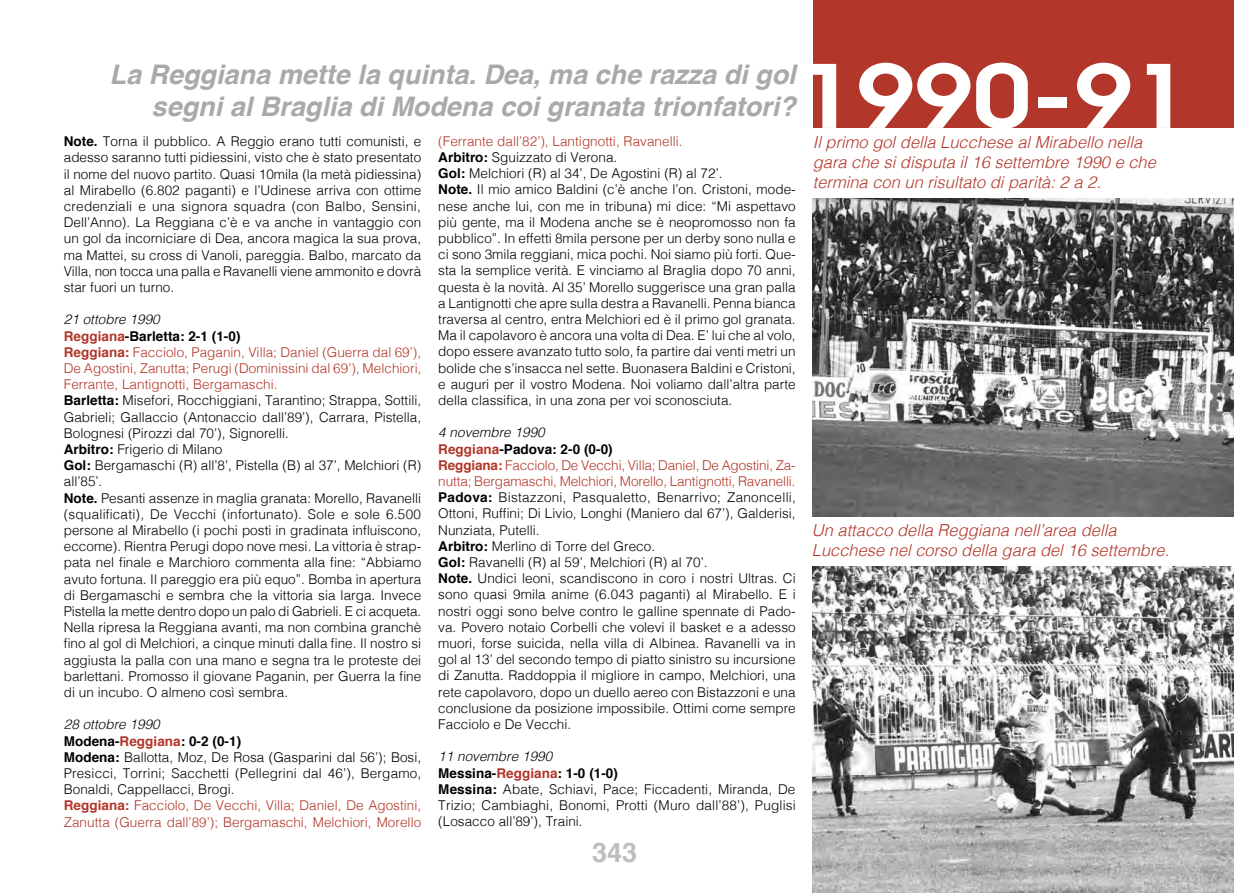
<style>
.page{position:relative;width:1234px;height:893px;background:#fff}
.page>*{position:absolute;margin:0;border:0;box-sizing:border-box;transform-origin:0 0}
.t1{font:600 86.55px "Avant Garde";color:#fff;scale:1.2 1}
.t2{font:italic 700 27px/32.4px "Helvetica";color:#a7a9ac;text-align:right}
.t3{font:700 27px "Helvetica";color:#bcbec0}
.t4{font:italic 300 16.5px/19.8px "Helvetica";color:#b23629}
.t5{font:300 13.5px/16.2px "Helvetica";letter-spacing:.005em;color:#000}
.s1{font-weight:700}
.s2{font-style:italic}
.s3{font-weight:700;color:#b23629}
.s4{color:#b23629}
</style>
<div class="page">
<div style="left:812px;top:0;width:421px;height:128px;background:#b23629"></div>
<img style="left:812px;top:199px;width:421px;height:318px">
<img style="left:812px;top:567px;width:421px;height:326px">
<h2 class="t2" style="left:109px;top:58px;width:687px">La Reggiana mette la quinta. Dea, ma che razza di gol segni al Braglia di Modena coi granata trionfatori?</h2>
<p class="t5" style="left:64px;top:132px;width:359px;text-align:justify"><span class="s1">Note.</span> Torna il pubblico. A Reggio erano tutti comunisti, e adesso saranno tutti pidiessini, visto che è stato presentato il nome del nuovo partito. Quasi 10mila (la metà pidiessina) al Mirabello (6.802 paganti) e l’Udinese arriva con ottime credenziali e una signora squadra (con Balbo, Sensini, Dell’Anno). La Reggiana c’è e va anche in vantaggio con un gol da incorniciare di Dea, ancora magica la sua prova, ma Mattei, su cross di Vanoli, pareggia. Balbo, marcato da Villa, non tocca una palla e Ravanelli viene ammonito e dovrà star fuori un turno.</p>
<p class="t5" style="left:64px;top:311px;width:359px"><span class="s2">21 ottobre 1990<br></span><span class="s3">Reggiana</span><span class="s1">-Barletta: 2-1 (1-0)<br></span><span class="s3">Reggiana:</span> <span class="s4">Facciolo, Paganin, Villa; Daniel (Guerra dal 69’), De Agostini, Zanutta; Perugi (Dominissini dal 69’), Melchiori, Ferrante, Lantignotti, Bergamaschi.<br></span><span class="s1">Barletta:</span> Misefori, Rocchiggiani, Tarantino; Strappa, Sottili, Gabrieli; Gallaccio (Antonaccio dall’89’), Carrara, Pistella, Bolognesi (Pirozzi dal 70’), Signorelli.<br><span class="s1">Arbitro:</span> Frigerio di Milano<br><span class="s1">Gol:</span> Bergamaschi (R) all’8’, Pistella (B) al 37’, Melchiori (R) all’85’.<br><span class="s1">Note.</span> Pesanti assenze in maglia granata: Morello, Ravanelli (squalificati), De Vecchi (infortunato). Sole e sole 6.500 persone al Mirabello (i pochi posti in gradinata influiscono, eccome). Rientra Perugi dopo nove mesi. La vittoria è strap&shy;pata nel finale e Marchioro commenta alla fine: “Abbiamo avuto fortuna. Il pareggio era più equo”. Bomba in apertura di Bergamaschi e sembra che la vittoria sia larga. Invece Pistella la mette dentro dopo un palo di Gabrieli. E ci acqueta.<br>Nella ripresa la Reggiana avanti, ma non combina granchè fino al gol di Melchiori, a cinque minuti dalla fine. Il nostro si aggiusta la palla con una mano e segna tra le proteste dei barlettani. Promosso il giovane Paganin, per Guerra la fine di un incubo. O almeno così sembra.</p>
<p class="t5" style="left:64px;top:716px;width:359px"><span class="s2">28 ottobre 1990<br></span><span class="s1">Modena-</span><span class="s3">Reggiana</span><span class="s1">: 0-2 (0-1)<br>Modena:</span> Ballotta, Moz, De Rosa (Gasparini dal 56’); Bosi, Presicci, Torrini; Sacchetti (Pellegrini dal 46’), Bergamo, Bonaldi, Cappellacci, Brogi.<br><span class="s3">Reggiana:</span> <span class="s4">Facciolo, De Vecchi, Villa; Daniel, De Agostini, Zanutta (Guerra dall’89’); Bergamaschi, Melchiori, Morello</span></p>
<p class="t5" style="left:438px;top:132px;width:359px"><span class="s4">(Ferrante dall’82’), Lantignotti, Ravanelli.<br></span><span class="s1">Arbitro:</span> Sguizzato di Verona.<br><span class="s1">Gol:</span> Melchiori (R) al 34’, De Agostini (R) al 72’.<br><span class="s1">Note.</span> Il mio amico Baldini (c’è anche l’on. Cristoni, mode&shy;nese anche lui, con me in tribuna) mi dice: “Mi aspettavo più gente, ma il Modena anche se è neopromosso non fa pubblico”. In effetti 8mila persone per un derby sono nulla e ci sono 3mila reggiani, mica pochi. Noi siamo più forti. Que&shy;sta la semplice verità. E vinciamo al Braglia dopo 70 anni, questa è la novità. Al 35’ Morello suggerisce una gran palla a Lantignotti che apre sulla destra a Ravanelli. Penna bianca traversa al centro, entra Melchiori ed è il primo gol granata.<br>Ma il capolavoro è ancora una volta di Dea. E’ lui che al volo, dopo essere avanzato tutto solo, fa partire dai venti metri un bolide che s’insacca nel sette. Buonasera Baldini e Cristoni, e auguri per il vostro Modena. Noi voliamo dall’altra parte della classifica, in una zona per voi sconosciuta.</p>
<p class="t5" style="left:438px;top:423px;width:359px"><span class="s2">4 novembre 1990<br></span><span class="s3">Reggiana</span><span class="s1">-Padova: 2-0 (0-0)<br></span><span class="s3">Reggiana:</span> <span class="s4">Facciolo, De Vecchi, Villa; Daniel, De Agostini, Za&shy;nutta; Bergamaschi, Melchiori, Morello, Lantignotti, Ravanelli.<br></span><span class="s1">Padova:</span> Bistazzoni, Pasqualetto, Benarrivo; Zanoncelli, Ottoni, Ruffini; Di Livio, Longhi (Maniero dal 67’), Galderisi, Nunziata, Putelli.<br><span class="s1">Arbitro:</span> Merlino di Torre del Greco.<br><span class="s1">Gol:</span> Ravanelli (R) al 59’, Melchiori (R) al 70’.<br><span class="s1">Note.</span> Undici leoni, scandiscono in coro i nostri Ultras. Ci sono quasi 9mila anime (6.043 paganti) al Mirabello. E i nostri oggi sono belve contro le galline spennate di Pado&shy;va. Povero notaio Corbelli che volevi il basket e a adesso muori, forse suicida, nella villa di Albinea. Ravanelli va in gol al 13’ del secondo tempo di piatto sinistro su incursione di Zanutta. Raddoppia il migliore in campo, Melchiori, una rete capolavoro, dopo un duello aereo con Bistazzoni e una conclusione da posizione impossibile. Ottimi come sempre Facciolo e De Vecchi.</p>
<p class="t5" style="left:438px;top:747px;width:359px"><span class="s2">11 novembre 1990<br></span><span class="s1">Messina-</span><span class="s3">Reggiana</span><span class="s1">: 1-0 (1-0)<br>Messina:</span> Abate, Schiavi, Pace; Ficcadenti, Miranda, De Trizio; Cambiaghi, Bonomi, Protti (Muro dall’88’), Puglisi (Losacco all’89’), Traini.</p>
<h2 class="t3" style="left:592px;top:831px;width:47px">343</h2>
<h1 class="t1" style="left:798px;top:40px;width:328px">1990-91</h1>
<p class="t4" style="left:812px;top:131px;width:344px">Il primo gol della Lucchese al Mirabello nella gara che si disputa il 16 settembre 1990 e che termina con un risultato di parità: 2 a 2.</p>
<p class="t4" style="left:811px;top:519px;width:359px">Un attacco della Reggiana nell’area della<br>Lucchese nel corso della gara del 16 settembre.</p>
</div>
